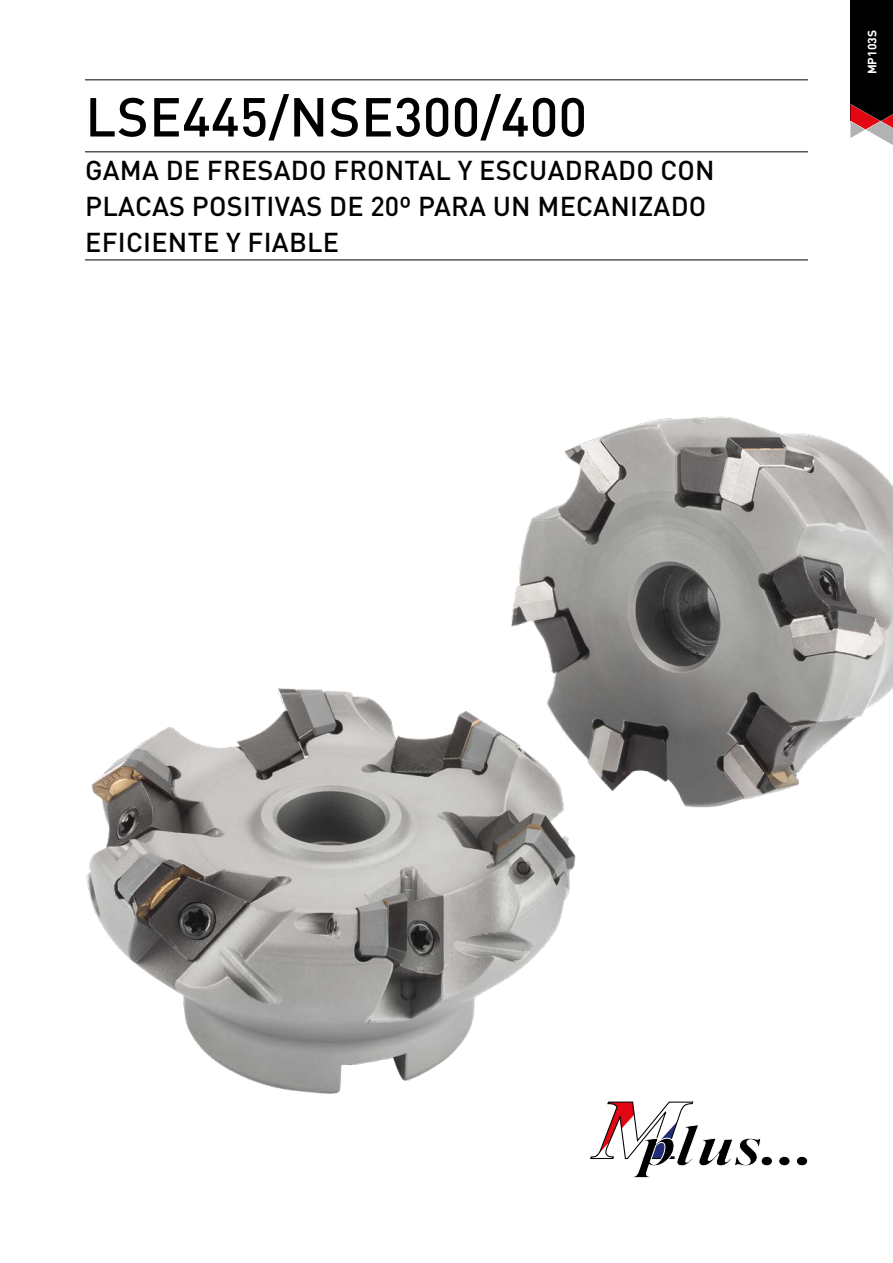
<style>
.page{position:relative;width:893px;height:1263px;background:#fff}
.page>*{position:absolute;margin:0;border:0;box-sizing:border-box;transform-origin:0 0}
.MHG_Headline_36_36pt{font:500 54px "DIN Pro";color:#000}
.MHG_Subline_18_24pt{font:500 27px/36px "DIN Pro";letter-spacing:.01em;color:#000}
.MHG_Register_Marker{font:700 12px "DIN Pro";letter-spacing:.005em;color:#fff}
</style>
<div class="page">
<svg style="left:590px;top:1101px;width:218px;height:77px"></svg>
<div style="left:850px;top:0;width:43px;height:121px;background:#000"></div>
<svg style="left:850px;top:104px;width:43px;height:41px"></svg>
<hr style="left:85px;top:79px;width:723px;height:1px;background:#000">
<hr style="left:85px;top:151px;width:723px;height:1px;background:#000">
<img style="left:86px;top:688px;width:490px;height:406px">
<img style="left:498px;top:416px;width:395px;height:428px">
<hr style="left:85px;top:260px;width:723px;height:1px;background:#000">
<p class="MHG_Headline_36_36pt" style="left:85px;top:73px;width:503px">LSE445/NSE300/400</p>
<p class="MHG_Subline_18_24pt" style="left:85px;top:149px;width:631px">GAMA DE FRESADO FRONTAL Y ESCUADRADO CON<br>PLACAS POSITIVAS DE 20º PARA UN MECANIZADO<br>EFICIENTE Y FIABLE</p>
<p class="MHG_Register_Marker" style="left:862px;top:74px;width:46px;rotate:-90deg">MP103S</p>
</div>
